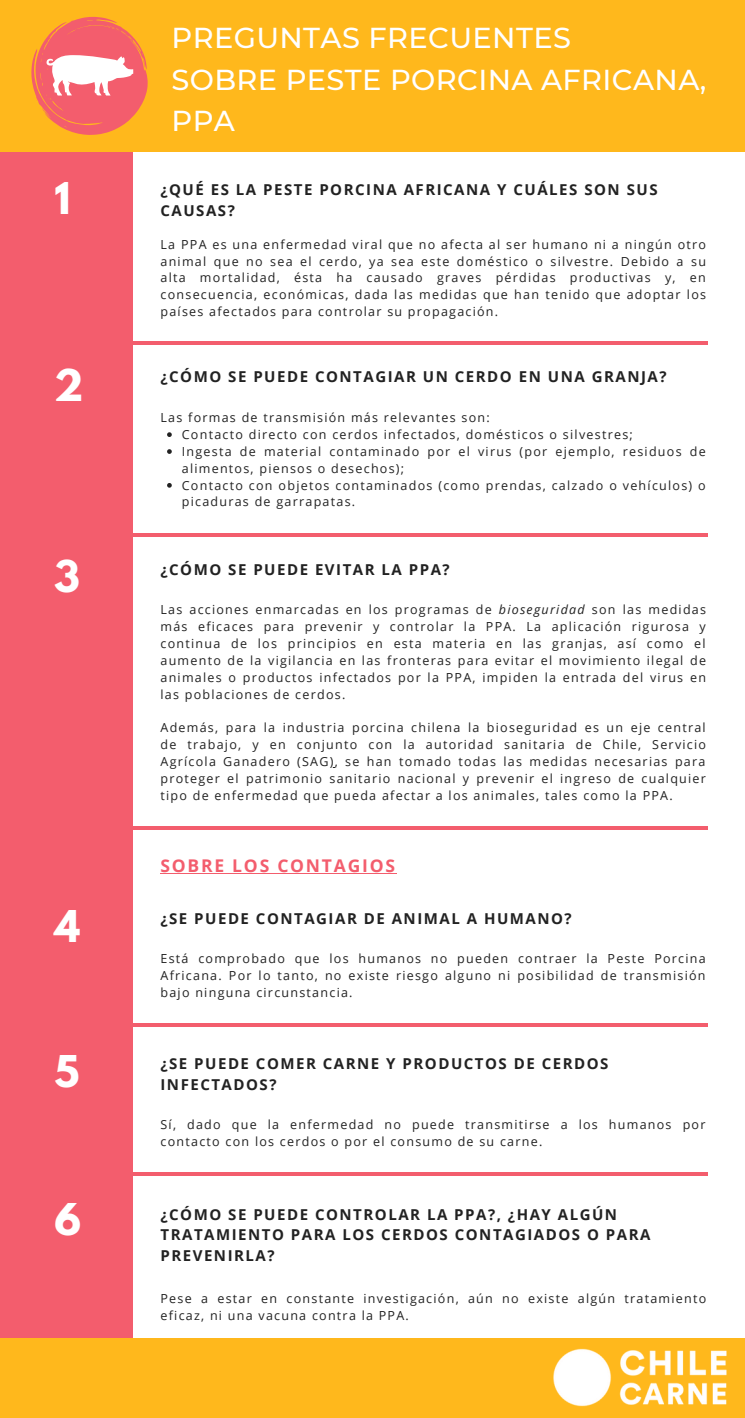
<style>
.page{position:relative;width:745px;height:1418px;background:#fff}
.page>*{position:absolute;margin:0;border:0;box-sizing:border-box;transform-origin:0 0}
.t1{font:700 38.75px "League Spartan";color:#fff}
.t2{font:500 28.75px/41.2px "Montserrat";letter-spacing:.015em;color:#fff}
.t3{font:700 17.5px "Open Sans";letter-spacing:.1em;color:#f35d6d}
.t4{font:700 15px/20.6px "Open Sans";letter-spacing:.1em;color:#222}
.t5{font:12.5px/16.9px "Open Sans";letter-spacing:.1em;color:#222;text-align:justify}
.s1{font-style:italic}
</style>
<div class="page">
<div style="left:0;top:151px;width:133px;height:1195px;background:#f35d6d"></div>
<div style="left:0;top:0;width:744px;height:151px;background:#ffb81c"></div>
<div style="left:0;top:1338px;width:744px;height:79px;background:#ffb81c"></div>
<svg style="left:31px;top:17px;width:117px;height:118px"></svg>
<hr style="left:133px;top:341px;width:574px;height:3px;background:#f35d6d">
<svg style="left:167px;top:432px;width:5px;height:5px"></svg>
<svg style="left:167px;top:449px;width:5px;height:5px"></svg>
<svg style="left:167px;top:483px;width:5px;height:5px"></svg>
<hr style="left:133px;top:533px;width:574px;height:3px;background:#f35d6d">
<hr style="left:133px;top:826px;width:574px;height:3px;background:#f35d6d">
<hr style="left:160px;top:873px;width:236px;height:1px;background:#f35d6d">
<hr style="left:133px;top:1024px;width:574px;height:2px;background:#f35d6d">
<hr style="left:133px;top:1172px;width:574px;height:3px;background:#f35d6d">
<img style="left:553px;top:1348px;width:174px;height:59px">
<h2 class="t2" style="left:171px;top:18px;width:536px">PREGUNTAS FRECUENTES<br>SOBRE PESTE PORCINA AFRICANA,<br>PPA</h2>
<h1 class="t1" style="left:54px;top:179px;width:18px">1</h1>
<p class="t4" style="left:160px;top:179px;width:498px">¿QUÉ ES LA PESTE PORCINA AFRICANA Y CUÁLES SON SUS<br>CAUSAS?</p>
<p class="t5" style="left:160px;top:235px;width:547px">La PPA es una enfermedad viral que no afecta al ser humano ni a ningún otro animal que no sea el cerdo, ya sea este doméstico o silvestre. Debido a su alta mortalidad, ésta ha causado graves pérdidas productivas y, en consecuencia, económicas, dada las medidas que han tenido que adoptar los países afectados para controlar su propagación.</p>
<h1 class="t1" style="left:54px;top:366px;width:31px">2</h1>
<p class="t4" style="left:160px;top:366px;width:507px">¿CÓMO SE PUEDE CONTAGIAR UN CERDO EN UNA GRANJA?</p>
<p class="t5" style="left:160px;top:409px;width:331px">Las formas de transmisión más relevantes son:</p>
<p class="t5" style="left:182px;top:425px;width:525px;text-align:left">Contacto directo con cerdos infectados, domésticos o silvestres;<br>Ingesta de material contaminado por el virus (por ejemplo, residuos de alimentos, piensos o desechos);<br>Contacto con objetos contaminados (como prendas, calzado o vehículos) o picaduras de garrapatas.</p>
<h1 class="t1" style="left:54px;top:557px;width:27px">3</h1>
<p class="t4" style="left:160px;top:558px;width:291px">¿CÓMO SE PUEDE EVITAR LA PPA?</p>
<p class="t5" style="left:160px;top:601px;width:547px">Las acciones enmarcadas en los programas de <span class="s1">bioseguridad</span> son las medidas más eficaces para prevenir y controlar la PPA. La aplicación rigurosa y continua de los principios en esta materia en las granjas, así como el aumento de la vigilancia en las fronteras para evitar el movimiento ilegal de animales o productos infectados por la PPA, impiden la entrada del virus en las poblaciones de cerdos.</p>
<p class="t5" style="left:160px;top:719px;width:547px">Además, para la industria porcina chilena la bioseguridad es un eje central de trabajo, y en conjunto con la autoridad sanitaria de Chile, Servicio Agrícola Ganadero (SAG), se han tomado todas las medidas necesarias para proteger el patrimonio sanitario nacional y prevenir el ingreso de cualquier tipo de enfermedad que pueda afectar a los animales, tales como la PPA.</p>
<h3 class="t3" style="left:160px;top:853px;width:236px">SOBRE LOS CONTAGIOS</h3>
<h1 class="t1" style="left:55px;top:907px;width:27px">4</h1>
<p class="t4" style="left:160px;top:907px;width:412px">¿SE PUEDE CONTAGIAR DE ANIMAL A HUMANO?</p>
<p class="t5" style="left:160px;top:950px;width:546px">Está comprobado que los humanos no pueden contraer la Peste Porcina Africana. Por lo tanto, no existe riesgo alguno ni posibilidad de transmisión bajo ninguna circunstancia.</p>
<h1 class="t1" style="left:54px;top:1052px;width:26px">5</h1>
<p class="t4" style="left:160px;top:1053px;width:449px">¿SE PUEDE COMER CARNE Y PRODUCTOS DE CERDOS<br>INFECTADOS?</p>
<p class="t5" style="left:160px;top:1116px;width:546px">Sí, dado que la enfermedad no puede transmitirse a los humanos por contacto con los cerdos o por el consumo de su carne.</p>
<h1 class="t1" style="left:54px;top:1200px;width:28px">6</h1>
<p class="t4" style="left:160px;top:1203px;width:491px">¿CÓMO SE PUEDE CONTROLAR LA PPA?, ¿HAY ALGÚN<br>TRATAMIENTO PARA LOS CERDOS CONTAGIADOS O PARA<br>PREVENIRLA?</p>
<p class="t5" style="left:160px;top:1289px;width:547px">Pese a estar en constante investigación, aún no existe algún tratamiento eficaz, ni una vacuna contra la PPA.</p>
</div>
